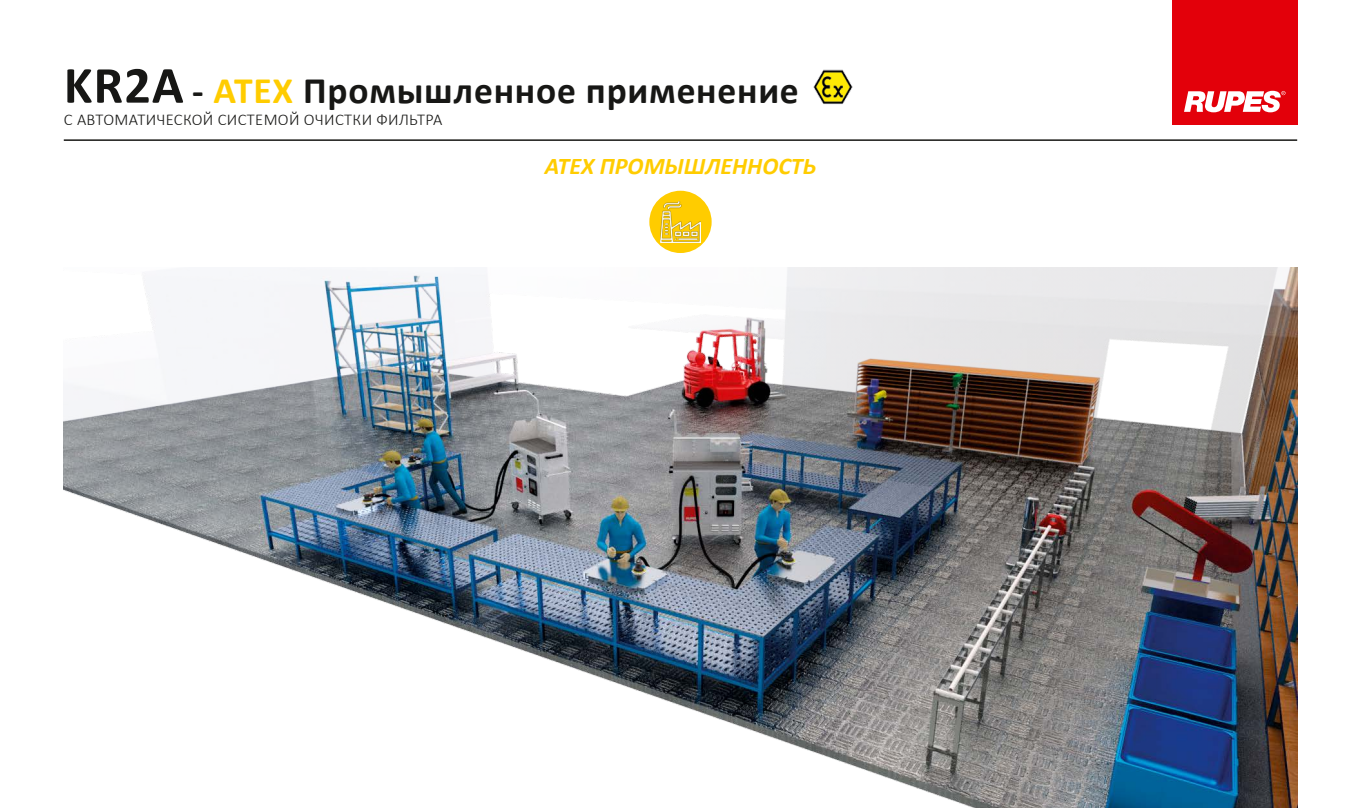
<style>
.page{position:relative;width:1361px;height:808px;background:#fff}
.page>*{position:absolute;margin:0;border:0;box-sizing:border-box;transform-origin:0 0}
.t1{font:700 37.5px "Calibri";letter-spacing:.02em;color:#171715}
.t2{font:italic 700 24px "Calibri";color:#fc0}
.t3{font:300 16.5px "Calibri";letter-spacing:.02em;color:#171715}
.s1{font-size:52.5px}
.s2{color:#fc0}
</style>
<div class="page">
<hr style="left:64px;top:139px;width:1233px;height:2px;background:#171715">
<div style="left:649px;top:191px;width:62px;height:62px;background:#fc0;border-radius:50%"></div>
<img style="left:660px;top:201px;width:41px;height:41px">
<img style="left:64px;top:268px;width:1233px;height:540px">
<img style="left:813px;top:69px;width:40px;height:35px">
<div style="left:1171px;top:0;width:126px;height:124px;background:#e3000a"></div>
<svg style="left:1184px;top:91px;width:101px;height:21px"></svg>
<h1 class="t1" style="left:64px;top:66px;width:736px"><span class="s1">KR2A</span> - <span class="s2">ATEX</span> Промышленное применение</h1>
<p class="t3" style="left:64px;top:109px;width:380px">С АВТОМАТИЧЕСКОЙ СИСТЕМОЙ ОЧИСТКИ ФИЛЬТРА</p>
<h2 class="t2" style="left:545px;top:151px;width:273px">ATEX ПРОМЫШЛЕННОСТЬ</h2>
</div>
